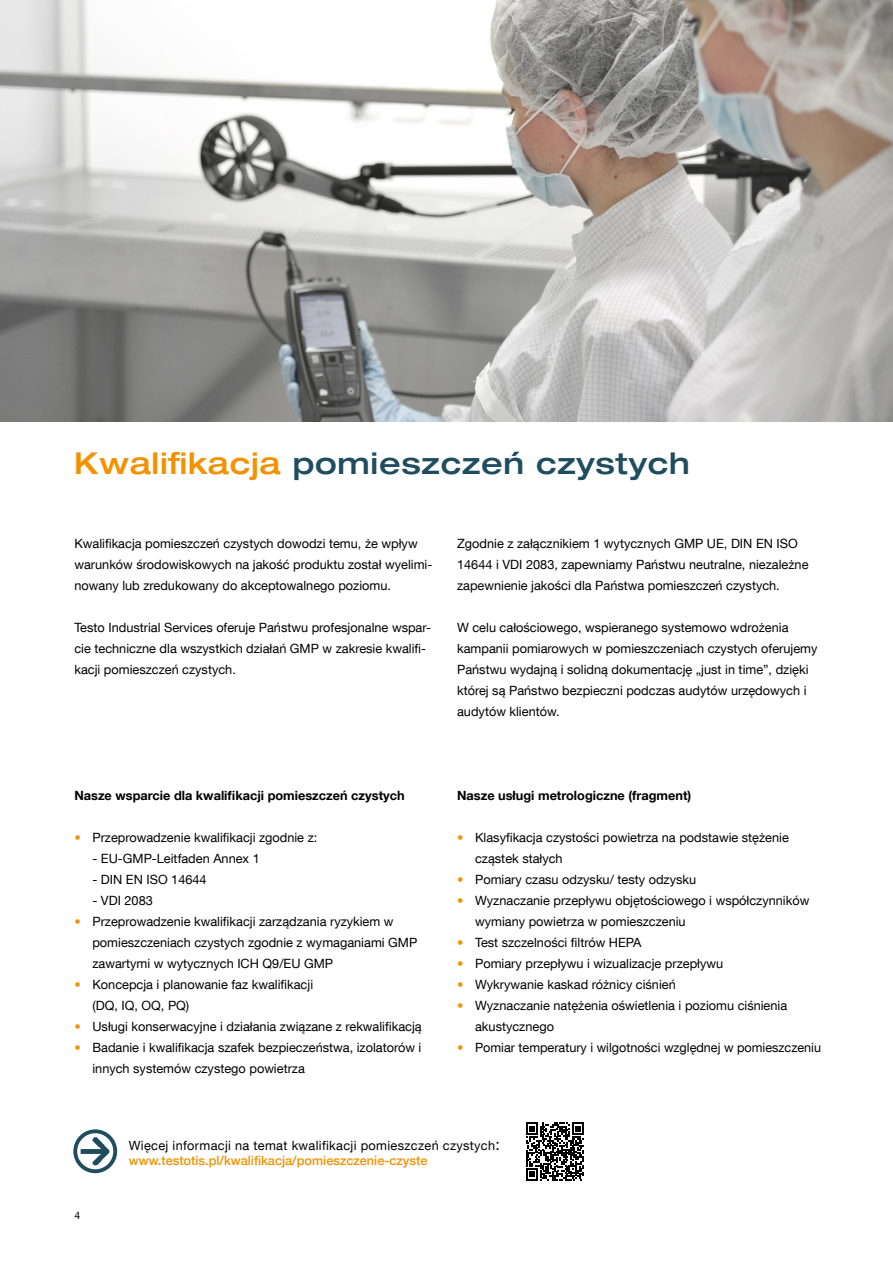
<style>
.page{position:relative;width:893px;height:1263px;background:#fff}
.page>*{position:absolute;margin:0;border:0;box-sizing:border-box;transform-origin:0 0}
.t1{font:500 expanded 30px "Helvetica Neue LT Com";letter-spacing:.025em;color:#1f4d5e}
.t2{font:12.75px/21px "Helvetica Neue LT Com";color:#000}
.t3{font:12.75px/15.3px "Helvetica Neue LT Com";letter-spacing:.025em;color:#000}
.t4{font:700 12.75px "Helvetica Neue LT Com";color:#000}
.t5{font:10.5px "Helvetica Neue LT Com";color:#000}
.s1{color:#f39200}
.s2{font-size:15.75px}
.s3{font-weight:500;color:#f39200}
</style>
<div class="page">
<img style="left:0;top:0;width:893px;height:421px">
<img style="left:81px;top:1137px;width:28px;height:28px">
<div style="left:73px;top:1129px;width:44px;height:44px;border:4px solid #1f4d5e;border-radius:50%"></div>
<svg style="left:526px;top:1122px;width:58px;height:59px"></svg>
<h1 class="t1" style="left:74px;top:444px;width:617px"><span class="s1">Kwalifikacja</span> pomieszczeń czystych</h1>
<p class="t2" style="left:74px;top:532px;width:359px">Kwalifikacja pomieszczeń czystych dowodzi temu, że wpływ warunków środowiskowych na jakość produktu został wyelimi&shy;nowany lub zredukowany do akceptowalnego poziomu.</p>
<p class="t2" style="left:74px;top:616px;width:358px">Testo Industrial Services oferuje Państwu profesjonalne wspar&shy;cie techniczne dla wszystkich działań GMP w zakresie kwalifi&shy;kacji pomieszczeń czystych.</p>
<p class="t2" style="left:457px;top:532px;width:353px">Zgodnie z załącznikiem 1 wytycznych GMP UE, DIN EN ISO<br>14644 i VDI 2083, zapewniamy Państwu neutralne, niezależne zapewnienie jakości dla Państwa pomieszczeń czystych.</p>
<p class="t2" style="left:457px;top:616px;width:362px">W celu całościowego, wspieranego systemowo wdrożenia kampanii pomiarowych w pomieszczeniach czystych oferujemy Państwu wydajną i solidną dokumentację „just in time”, dzięki której są Państwo bezpieczni podczas audytów urzędowych i audytów klientów.</p>
<p class="t4" style="left:74px;top:787px;width:332px">Nasze wsparcie dla kwalifikacji pomieszczeń czystych</p>
<p class="t4" style="left:457px;top:787px;width:236px">Nasze usługi metrologiczne (fragment)</p>
<p class="t2" style="left:74px;top:826px;width:244px"><span class="s1">•</span> Przeprowadzenie kwalifikacji zgodnie z:</p>
<p class="t2" style="left:92px;top:847px;width:169px">- EU-GMP-Leitfaden Annex 1</p>
<p class="t2" style="left:92px;top:868px;width:116px">- DIN EN ISO 14644</p>
<p class="t2" style="left:92px;top:889px;width:62px">- VDI 2083</p>
<p class="t2" style="left:92px;top:910px;width:326px;text-indent:-18px"><span class="s1">•</span> Przeprowadzenie kwalifikacji zarządzania ryzykiem w pomieszczeniach czystych zgodnie z wymaganiami GMP zawartymi w wytycznych ICH Q9/EU GMP</p>
<p class="t2" style="left:92px;top:973px;width:222px;text-indent:-18px"><span class="s1">•</span> Koncepcja i planowanie faz kwalifikacji (DQ, IQ, OQ, PQ)</p>
<p class="t2" style="left:74px;top:1015px;width:349px"><span class="s1">•</span> Usługi konserwacyjne i działania związane z rekwalifikacją</p>
<p class="t2" style="left:92px;top:1036px;width:331px;text-indent:-18px"><span class="s1">•</span> Badanie i kwalifikacja szafek bezpieczeństwa, izolatorów i innych systemów czystego powietrza</p>
<p class="t2" style="left:475px;top:826px;width:315px;text-indent:-18px"><span class="s1">•</span> Klasyfikacja czystości powietrza na podstawie stężenie cząstek stałych</p>
<p class="t2" style="left:457px;top:868px;width:240px"><span class="s1">•</span> Pomiary czasu odzysku/ testy odzysku</p>
<p class="t2" style="left:475px;top:889px;width:336px;text-indent:-18px"><span class="s1">•</span> Wyznaczanie przepływu objętościowego i współczynników wymiany powietrza w pomieszczeniu</p>
<p class="t2" style="left:457px;top:931px;width:186px"><span class="s1">•</span> Test szczelności filtrów HEPA</p>
<p class="t2" style="left:457px;top:952px;width:268px"><span class="s1">•</span> Pomiary przepływu i wizualizacje przepływu</p>
<p class="t2" style="left:457px;top:973px;width:220px"><span class="s1">•</span> Wykrywanie kaskad różnicy ciśnień</p>
<p class="t2" style="left:475px;top:994px;width:314px;text-indent:-18px"><span class="s1">•</span> Wyznaczanie natężenia oświetlenia i poziomu ciśnienia akustycznego</p>
<p class="t2" style="left:457px;top:1036px;width:365px"><span class="s1">•</span> Pomiar temperatury i wilgotności względnej w pomieszczeniu</p>
<p class="t5" style="left:74px;top:1209px;width:7px">4</p>
<p class="t3" style="left:129px;top:1137px;width:373px">Więcej informacji na temat kwalifikacji pomieszczeń czystych<span class="s2">: </span><span class="s3">www.testotis.pl/kwalifikacja/pomieszczenie-czyste</span></p>
</div>
